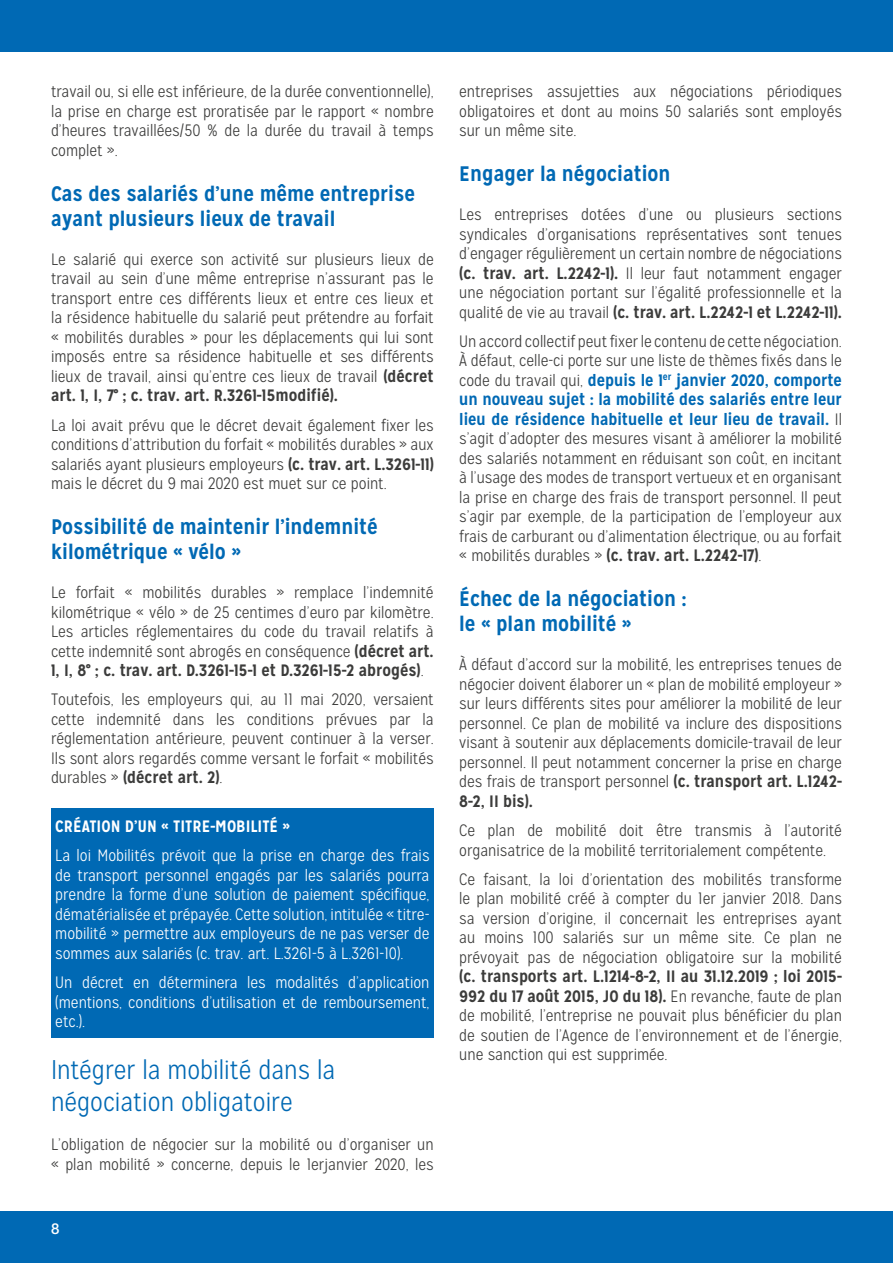
<style>
.page{position:relative;width:893px;height:1263px;background:#fff}
.page>*{position:absolute;margin:0;border:0;box-sizing:border-box;transform-origin:0 0}
.t1{font:300 27px/32.4px "Mission Gothic";color:#0069b4}
.t2{font:700 21px/25.2px "Mission Gothic";color:#0069b4}
.t3{font:300 16.5px/19.5px "Mission Gothic";color:#3c3c3b;text-align:justify}
.t4{font:300 16.5px/19.5px "Mission Gothic";color:#fff;text-align:justify}
.t5{font:700 16.5px "Mission Gothic";color:#fff}
.t6{font:500 15px "Helvetica Neue";color:#fff}
.s1{font-weight:700}
.s2{font-weight:700;color:#0069b4}
</style>
<div class="page">
<div style="left:51px;top:808px;width:383px;height:229px;background:#0069b4"></div>
<div style="left:0;top:0;width:893px;height:51px;background:#0069b4"></div>
<div style="left:0;top:1212px;width:893px;height:51px;background:#0069b4"></div>
<p class="t3" style="left:51px;top:82px;width:384px">travail ou, si elle est inférieure, de la durée conventionnelle), la prise en charge est proratisée par le rapport « nombre d’heures travaillées/50 % de la durée du travail à temps complet ».</p>
<p class="t2" style="left:51px;top:181px;width:366px">Cas des salariés d’une même entreprise ayant plusieurs lieux de travail</p>
<p class="t3" style="left:51px;top:250px;width:384px">Le salarié qui exerce son activité sur plusieurs lieux de travail au sein d’une même entreprise n’assurant pas le transport entre ces différents lieux et entre ces lieux et la résidence habituelle du salarié peut prétendre au forfait « mobilités durables » pour les déplacements qui lui sont imposés entre sa résidence habituelle et ses différents lieux de travail, ainsi qu’entre ces lieux de travail <span class="s1">(décret art. 1, I, 7° ; c. trav. art. R.3261-15modifié).</span></p>
<p class="t3" style="left:51px;top:415px;width:384px">La loi avait prévu que le décret devait également fixer les conditions d’attribution du forfait « mobilités durables » aux salariés ayant plusieurs employeurs <span class="s1">(c. trav. art. L.3261-11) </span>mais le décret du 9 mai 2020 est muet sur ce point.</p>
<p class="t2" style="left:51px;top:514px;width:328px">Possibilité de maintenir l’indemnité kilométrique « vélo »</p>
<p class="t3" style="left:51px;top:583px;width:384px">Le forfait « mobilités durables » remplace l’indemnité kilométrique « vélo » de 25 centimes d’euro par kilomètre.<br>Les articles réglementaires du code du travail relatifs à cette indemnité sont abrogés en conséquence <span class="s1">(décret art.<br>1, I, 8° ; c. trav. art. D.3261-15-1 et D.3261-15-2 abrogés)</span>.</p>
<p class="t3" style="left:51px;top:690px;width:384px">Toutefois, les employeurs qui, au 11 mai 2020, versaient cette indemnité dans les conditions prévues par la réglementation antérieure, peuvent continuer à la verser.<br>Ils sont alors regardés comme versant le forfait « mobilités durables » <span class="s1">(décret art. 2)</span>.</p>
<p class="t5" style="left:55px;top:816px;width:236px">CRÉATION D’UN « TITRE-MOBILITÉ »</p>
<p class="t4" style="left:55px;top:846px;width:376px">La loi Mobilités prévoit que la prise en charge des frais de transport personnel engagés par les salariés pourra prendre la forme d’une solution de paiement spécifique, dématérialisée et prépayée. Cette solution, intitulée « titre&shy;mobilité » permettre aux employeurs de ne pas verser de sommes aux salariés (c. trav. art. L.3261-5 à L.3261-10).</p>
<p class="t4" style="left:55px;top:973px;width:376px">Un décret en déterminera les modalités d’application (mentions, conditions d’utilisation et de remboursement, etc.).</p>
<h1 class="t1" style="left:51px;top:1054px;width:286px">Intégrer la mobilité dans la négociation obligatoire</h1>
<p class="t3" style="left:51px;top:1135px;width:384px">L’obligation de négocier sur la mobilité ou d’organiser un « plan mobilité » concerne, depuis le 1erjanvier 2020, les</p>
<p class="t6" style="left:51px;top:1220px;width:10px">8</p>
<p class="t3" style="left:459px;top:82px;width:384px">entreprises assujetties aux négociations périodiques obligatoires et dont au moins 50 salariés sont employés sur un même site.</p>
<p class="t2" style="left:459px;top:161px;width:213px">Engager la négociation</p>
<p class="t3" style="left:459px;top:205px;width:384px">Les entreprises dotées d’une ou plusieurs sections syndicales d’organisations représentatives sont tenues d’engager régulièrement un certain nombre de négociations <span class="s1">(c. trav. art. L.2242-1).</span> Il leur faut notamment engager une négociation portant sur l’égalité professionnelle et la qualité de vie au travail <span class="s1">(c. trav. art. L.2242-1 et L.2242-11).</span></p>
<p class="t3" style="left:459px;top:332px;width:384px">Un accord collectif peut fixer le contenu de cette négociation.<br>À défaut, celle-ci porte sur une liste de thèmes fixés dans le code du travail qui, <span class="s2">depuis le 1</span><sup>er</sup> <span class="s2">janvier 2020, comporte un nouveau sujet : la mobilité des salariés entre leur lieu de résidence habituelle et leur lieu de travail.</span> Il s’agit d’adopter des mesures visant à améliorer la mobilité des salariés notamment en réduisant son coût, en incitant à l’usage des modes de transport vertueux et en organisant la prise en charge des frais de transport personnel. Il peut s’agir par exemple, de la participation de l’employeur aux frais de carburant ou d’alimentation électrique, ou au forfait « mobilités durables » <span class="s1">(c. trav. art. L.2242-17)</span>.</p>
<p class="t2" style="left:459px;top:586px;width:229px">Échec de la négociation : le « plan mobilité »</p>
<p class="t3" style="left:459px;top:655px;width:384px">À défaut d’accord sur la mobilité, les entreprises tenues de négocier doivent élaborer un « plan de mobilité employeur » sur leurs différents sites pour améliorer la mobilité de leur personnel. Ce plan de mobilité va inclure des dispositions visant à soutenir aux déplacements domicile-travail de leur personnel. Il peut notamment concerner la prise en charge des frais de transport personnel <span class="s1">(c. transport art. L.1242- 8-2, II bis).</span></p>
<p class="t3" style="left:459px;top:821px;width:384px">Ce plan de mobilité doit être transmis à l’autorité organisatrice de la mobilité territorialement compétente.</p>
<p class="t3" style="left:459px;top:870px;width:384px">Ce faisant, la loi d’orientation des mobilités transforme le plan mobilité créé à compter du 1er janvier 2018. Dans sa version d’origine, il concernait les entreprises ayant au moins 100 salariés sur un même site. Ce plan ne prévoyait pas de négociation obligatoire sur la mobilité</p>
<p class="t3" style="left:459px;top:967px;width:384px"><span class="s1">(c. transports art. L.1214-8-2, II au 31.12.2019 ; loi 2015- 992 du 17 août 2015, JO du 18).</span> En revanche, faute de plan de mobilité, l’entreprise ne pouvait plus bénéficier du plan de soutien de l’Agence de l’environnement et de l’énergie, une sanction qui est supprimée.</p>
</div>
